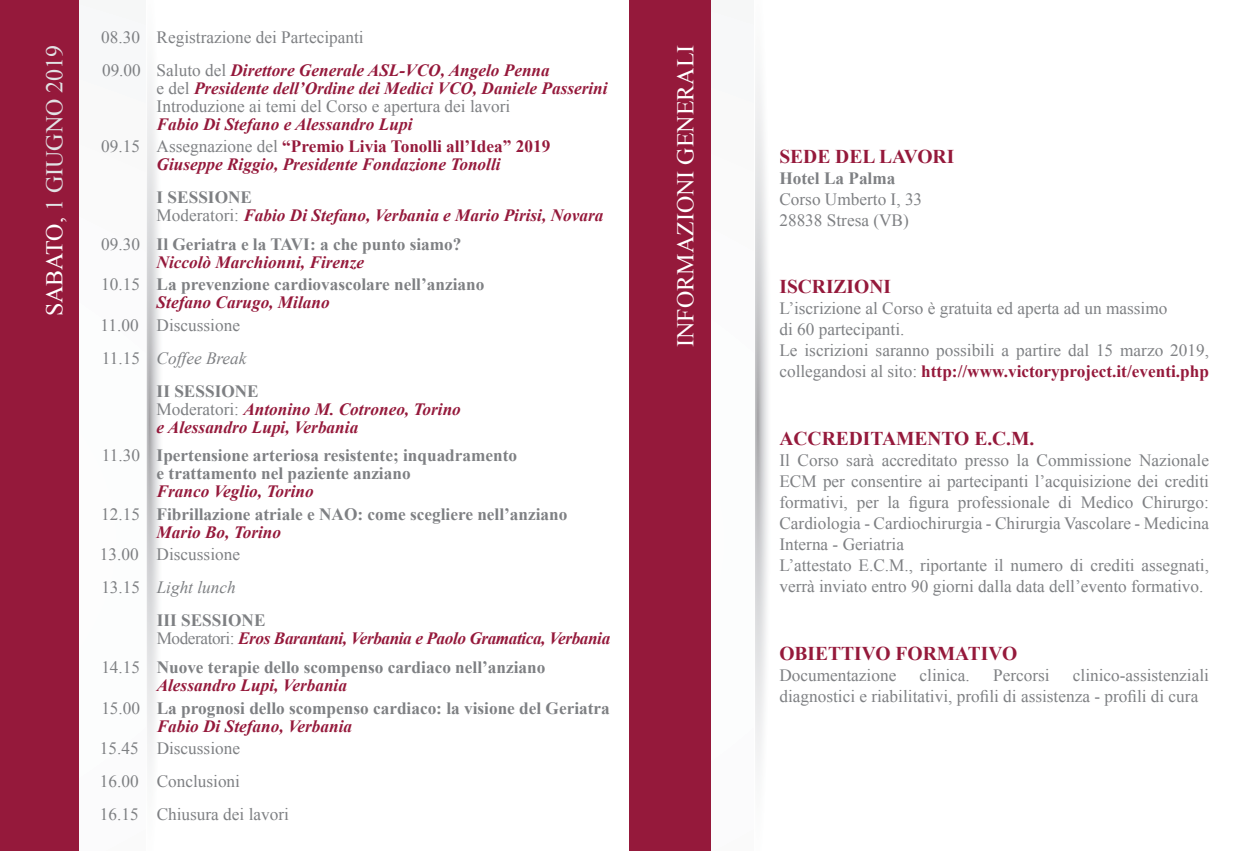
<style>
.page{position:relative;width:1259px;height:851px;background:#fff}
.page>*{position:absolute;margin:0;border:0;box-sizing:border-box;transform-origin:0 0}
.t1{font:24px "Times New Roman";color:#fff}
.t2{font:24px "Times New Roman";color:#e1e2e4}
.t3{font:700 19.5px "Times New Roman";color:#95193b}
.t4{font:17.25px/21px "Times New Roman";color:#7e8083}
.t5{font:700 17.25px/18px "Times New Roman";color:#7e8083}
.t6{font:italic 700 17.25px/18px "Times New Roman";color:#95193b}
.t7{font:italic 700 17.25px/28.5px "Times New Roman";letter-spacing:-.025em;color:#95193b}
.t8{font:700 17.25px/22.5px "Times New Roman";color:#95193b}
.t9{font:italic 17.25px "Times New Roman";color:#7e8083}
.s1{color:#fff}
.s2{font-weight:700;font-style:italic;color:#95193b}
.s3{font-weight:400;font-style:normal;color:#7e8083}
.s4{font-style:italic}
.s5{font-weight:400;color:#7e8083}
.s6{font-style:normal;color:#7e8083}
.s7{font-weight:400}
.s8{font-style:italic;color:#95193b}
.s9{font-style:normal}
.s10{font-weight:700;color:#95193b}
</style>
<div class="page">
<svg style="left:147px;top:77px;width:13px;height:690px"></svg>
<div style="left:655px;top:0;width:99px;height:850px;background:#fbfbfc"></div>
<svg style="left:755px;top:77px;width:13px;height:690px"></svg>
<div style="left:0;top:0;width:79px;height:850px;background:#95193b"></div>
<div style="left:629px;top:0;width:82px;height:850px;background:#95193b"></div>
<h1 class="t2" style="left:38px;top:316px;width:273px;rotate:-90deg"><span class="s1">SABATO,</span> 1 GIUGNO 2019</h1>
<p class="t4" style="left:101px;top:20px;width:450px;line-height:33px">08.30 Registrazione dei Partecipanti<br>09.00 Saluto del <span class="s2">Direttore Generale ASL-VCO, Angelo Penna</span></p>
<p class="t6" style="left:157px;top:78px;width:452px"><span class="s3">e del</span> Presidente dell’Ordine dei Medici VCO, Daniele Passerini<br><span class="s3">Introduzione ai temi del Corso e apertura dei lavori</span></p>
<p class="t8" style="left:101px;top:112px;width:450px;text-indent:55px"><span class="s4">Fabio Di Stefano e Alessandro Lupi<br></span><span class="s5">09.15 Assegnazione del</span> “Premio Livia Tonolli all’Idea” 2019</p>
<p class="t6" style="left:157px;top:155px;width:345px">Giuseppe Riggio, Presidente Fondazione Tonolli</p>
<p class="t6" style="left:157px;top:188px;width:448px"><span class="s6">I SESSIONE<br></span><span class="s3">Moderatori:</span> Fabio Di Stefano, Verbania e Mario Pirisi, Novara</p>
<p class="t5" style="left:157px;top:234px;width:306px;text-indent:-55px"><span class="s7">09.30</span> Il Geriatra e la TAVI: a che punto siamo?<br><span class="s8">Niccolò Marchionni, Firenze</span></p>
<p class="t5" style="left:157px;top:275px;width:329px;text-indent:-55px"><span class="s7">10.15</span> La prevenzione cardiovascolare nell’anziano<br><span class="s8">Stefano Carugo, Milano</span></p>
<p class="t4" style="left:100px;top:314px;width:141px">11.00 Discussione</p>
<p class="t9" style="left:102px;top:346px;width:146px"><span class="s9">11.15</span> Coffee Break</p>
<p class="t5" style="left:157px;top:381px;width:104px">II SESSIONE</p>
<p class="t6" style="left:157px;top:399px;width:306px"><span class="s3">Moderatori:</span> Antonino M. Cotroneo, Torino e Alessandro Lupi, Verbania</p>
<p class="t5" style="left:157px;top:446px;width:362px;text-indent:-55px"><span class="s7">11.30</span> Ipertensione arteriosa resistente; inquadramento e trattamento nel paziente anziano</p>
<p class="t5" style="left:101px;top:480px;width:468px;line-height:22.5px;text-indent:55px"><span class="s8">Franco Veglio, Torino<br></span><span class="s7">12.15</span> Fibrillazione atriale e NAO: come scegliere nell’anziano</p>
<p class="t6" style="left:157px;top:522px;width:126px">Mario Bo, Torino</p>
<p class="t4" style="left:100px;top:544px;width:142px">13.00 Discussione</p>
<p class="t9" style="left:101px;top:575px;width:136px"><span class="s9">13.15</span> Light lunch</p>
<p class="t5" style="left:157px;top:611px;width:110px">III SESSIONE</p>
<p class="t7" style="left:101px;top:624px;width:510px;text-indent:55px"><span class="s3">Moderatori:</span> Eros Barantani, Verbania e Paolo Gramatica, Verbania<br><span class="s3">14.15</span> <span class="s6">Nuove terapie dello scompenso cardiaco nell’anziano</span></p>
<p class="t5" style="left:101px;top:673px;width:510px;line-height:22.5px;text-indent:55px"><span class="s8">Alessandro Lupi, Verbania<br></span><span class="s7">15.00</span> La prognosi dello scompenso cardiaco: la visione del Geriatra</p>
<p class="t6" style="left:157px;top:716px;width:197px">Fabio Di Stefano, Verbania</p>
<p class="t4" style="left:100px;top:731px;width:191px;line-height:33px">15.45 Discussione<br>16.00 Conclusioni<br>16.15 Chiusura dei lavori</p>
<h1 class="t1" style="left:669px;top:347px;width:303px;rotate:-90deg">INFORMAZIONI GENERALI</h1>
<p class="t3" style="left:779px;top:143px;width:176px">SEDE DEL LAVORI</p>
<p class="t5" style="left:779px;top:168px;width:117px">Hotel La Palma</p>
<p class="t4" style="left:779px;top:188px;width:144px">Corso Umberto I, 33<br>28838 Stresa (VB)</p>
<p class="t3" style="left:779px;top:273px;width:113px">ISCRIZIONI</p>
<p class="t4" style="left:779px;top:298px;width:431px">L’iscrizione al Corso è gratuita ed aperta ad un massimo<br>di 60 partecipanti.<br>Le iscrizioni saranno possibili a partire dal 15 marzo 2019, collegandosi al sito: <span class="s10">http://www.victoryproject.it/eventi.php</span></p>
<p class="t3" style="left:779px;top:425px;width:256px">ACCREDITAMENTO E.C.M.</p>
<p class="t4" style="left:779px;top:449px;width:431px">Il Corso sarà accreditato presso la Commissione Nazionale ECM per consentire ai partecipanti l’acquisizione dei crediti formativi, per la figura professionale di Medico Chirurgo:<br>Cardiologia - Cardiochirurgia - Chirurgia Vascolare - Medicina Interna - Geriatria<br>L’attestato E.C.M., riportante il numero di crediti assegnati, verrà inviato entro 90 giorni dalla data dell’evento formativo.</p>
<p class="t3" style="left:779px;top:639px;width:239px">OBIETTIVO FORMATIVO</p>
<p class="t4" style="left:779px;top:664px;width:118px">Documentazione</p>
<p class="t4" style="left:919px;top:664px;width:52px">clinica.</p>
<p class="t4" style="left:993px;top:664px;width:58px">Percorsi</p>
<p class="t4" style="left:779px;top:664px;width:431px;text-indent:293px">clinico-assistenziali diagnostici e riabilitativi, profili di assistenza - profili di cura</p>
</div>
